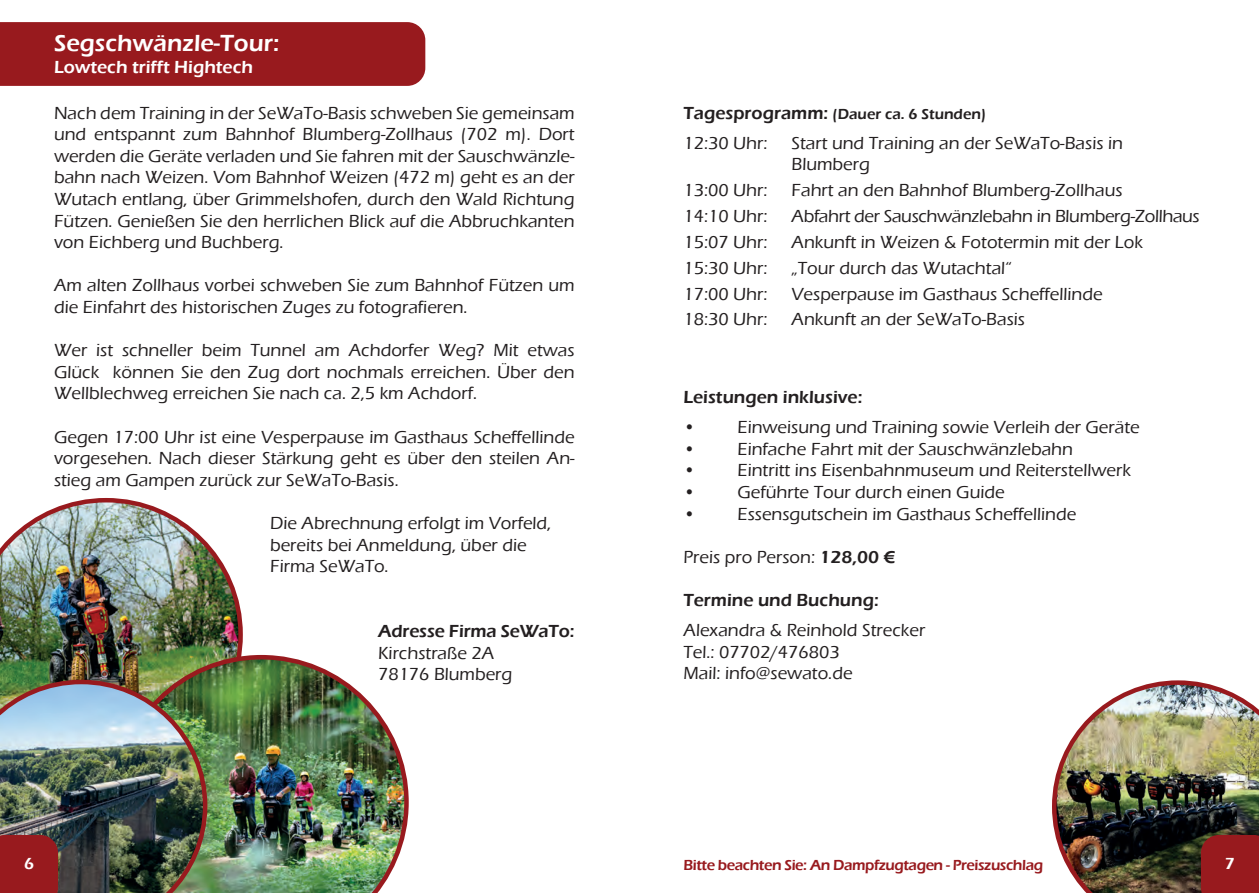
<style>
.page{position:relative;width:1259px;height:893px;background:#fff}
.page>*{position:absolute;margin:0;border:0;box-sizing:border-box;transform-origin:0 0}
.t1{font:600 24px "Eras ITC";color:#fff}
.t2{font:500 18px/21.6px "Eras ITC";color:#231f20}
.t3{font:600 18px "Eras ITC";color:#231f20}
.t4{font:500 18px "Eras ITC";letter-spacing:-.02em;color:#231f20}
.t5{font:600 18px "Eras ITC";color:#fff}
.t6{font:600 16.5px "Eras ITC";color:#fff}
.t7{font:600 15px "Eras ITC";letter-spacing:-.03em;color:#981a1e}
.t8{font:600 15px "Eras ITC";color:#231f20}
.s1{font-size:18px}
.s2{font-weight:600}
</style>
<div class="page">
<div style="left:0;top:22px;width:425px;height:64px;background:#981a1e"></div>
<img style="left:0;top:498px;width:243px;height:182px">
<img style="left:114px;top:655px;width:295px;height:238px">
<img style="left:0;top:680px;width:207px;height:213px">
<img style="left:1052px;top:680px;width:207px;height:213px">
<h1 class="t1" style="left:54px;top:30px;width:227px">Segschwänzle-Tour:</h1>
<p class="t5" style="left:54px;top:57px;width:201px">Lowtech trifft Hightech</p>
<p class="t2" style="left:54px;top:102px;width:522px;text-align:justify">Nach dem Training in der SeWaTo-Basis schweben Sie gemeinsam und entspannt zum Bahnhof Blumberg-Zollhaus (702 m). Dort werden die Geräte verladen und Sie fahren mit der Sauschwänzle&shy;bahn nach Weizen. Vom Bahnhof Weizen (472 m) geht es an der Wutach entlang, über Grimmelshofen, durch den Wald Richtung Fützen. Genießen Sie den herrlichen Blick auf die Abbruchkanten von Eichberg und Buchberg.</p>
<p class="t2" style="left:54px;top:275px;width:522px">Am alten Zollhaus vorbei schweben Sie zum Bahnhof Fützen um die Einfahrt des historischen Zuges zu fotografieren.</p>
<p class="t2" style="left:54px;top:340px;width:522px;text-align:justify">Wer ist schneller beim Tunnel am Achdorfer Weg? Mit etwas Glück können Sie den Zug dort nochmals erreichen. Über den Wellblechweg erreichen Sie nach ca. 2,5 km Achdorf.</p>
<p class="t2" style="left:54px;top:426px;width:522px;text-align:justify">Gegen 17:00 Uhr ist eine Vesperpause im Gasthaus Scheffellinde vorgesehen. Nach dieser Stärkung geht es über den steilen An&shy;stieg am Gampen zurück zur SeWaTo-Basis.</p>
<p class="t2" style="left:270px;top:512px;width:283px">Die Abrechnung erfolgt im Vorfeld, bereits bei Anmeldung, über die<br>Firma SeWaTo.</p>
<p class="t3" style="left:378px;top:621px;width:198px">Adresse Firma SeWaTo:</p>
<p class="t2" style="left:378px;top:642px;width:136px">Kirchstraße 2A<br>78176 Blumberg</p>
<p class="t6" style="left:24px;top:854px;width:12px">6</p>
<p class="t8" style="left:683px;top:105px;width:304px"><span class="s1">Tagesprogramm:</span> (Dauer ca. 6 Stunden)</p>
<p class="t2" style="left:683px;top:132px;width:86px">12:30 Uhr:</p>
<p class="t2" style="left:791px;top:132px;width:333px">Start und Training an der SeWaTo-Basis in<br>Blumberg</p>
<p class="t2" style="left:683px;top:180px;width:86px">13:00 Uhr:</p>
<p class="t2" style="left:791px;top:180px;width:333px">Fahrt an den Bahnhof Blumberg-Zollhaus</p>
<p class="t2" style="left:683px;top:205px;width:86px">14:10 Uhr:</p>
<p class="t4" style="left:791px;top:206px;width:410px">Abfahrt der Sauschwänzlebahn in Blumberg-Zollhaus</p>
<p class="t2" style="left:683px;top:231px;width:86px">15:07 Uhr:</p>
<p class="t2" style="left:791px;top:231px;width:353px">Ankunft in Weizen &amp; Fototermin mit der Lok</p>
<p class="t2" style="left:683px;top:257px;width:86px">15:30 Uhr:</p>
<p class="t2" style="left:791px;top:257px;width:222px">„Tour durch das Wutachtal“</p>
<p class="t2" style="left:683px;top:283px;width:86px">17:00 Uhr:</p>
<p class="t2" style="left:791px;top:283px;width:313px">Vesperpause im Gasthaus Scheffellinde</p>
<p class="t2" style="left:683px;top:309px;width:86px">18:30 Uhr:</p>
<p class="t2" style="left:791px;top:309px;width:235px">Ankunft an der SeWaTo-Basis</p>
<p class="t3" style="left:683px;top:387px;width:180px">Leistungen inklusive:</p>
<p class="t2" style="left:683px;top:417px;width:458px">• Einweisung und Training sowie Verleih der Geräte</p>
<p class="t2" style="left:683px;top:438px;width:391px">• Einfache Fahrt mit der Sauschwänzlebahn</p>
<p class="t2" style="left:683px;top:460px;width:449px">• Eintritt ins Eisenbahnmuseum und Reiterstellwerk</p>
<p class="t2" style="left:683px;top:481px;width:323px">• Geführte Tour durch einen Guide</p>
<p class="t2" style="left:683px;top:503px;width:394px">• Essensgutschein im Gasthaus Scheffellinde</p>
<p class="t2" style="left:683px;top:546px;width:213px">Preis pro Person: <span class="s2">128,00 €</span></p>
<p class="t3" style="left:683px;top:590px;width:197px">Termine und Buchung:</p>
<p class="t2" style="left:683px;top:619px;width:243px">Alexandra &amp; Reinhold Strecker<br>Tel.: 07702/476803<br>Mail: info@sewato.de</p>
<p class="t7" style="left:683px;top:857px;width:361px">Bitte beachten Sie: An Dampfzugtagen - Preiszuschlag</p>
<p class="t6" style="left:1225px;top:854px;width:12px">7</p>
</div>
